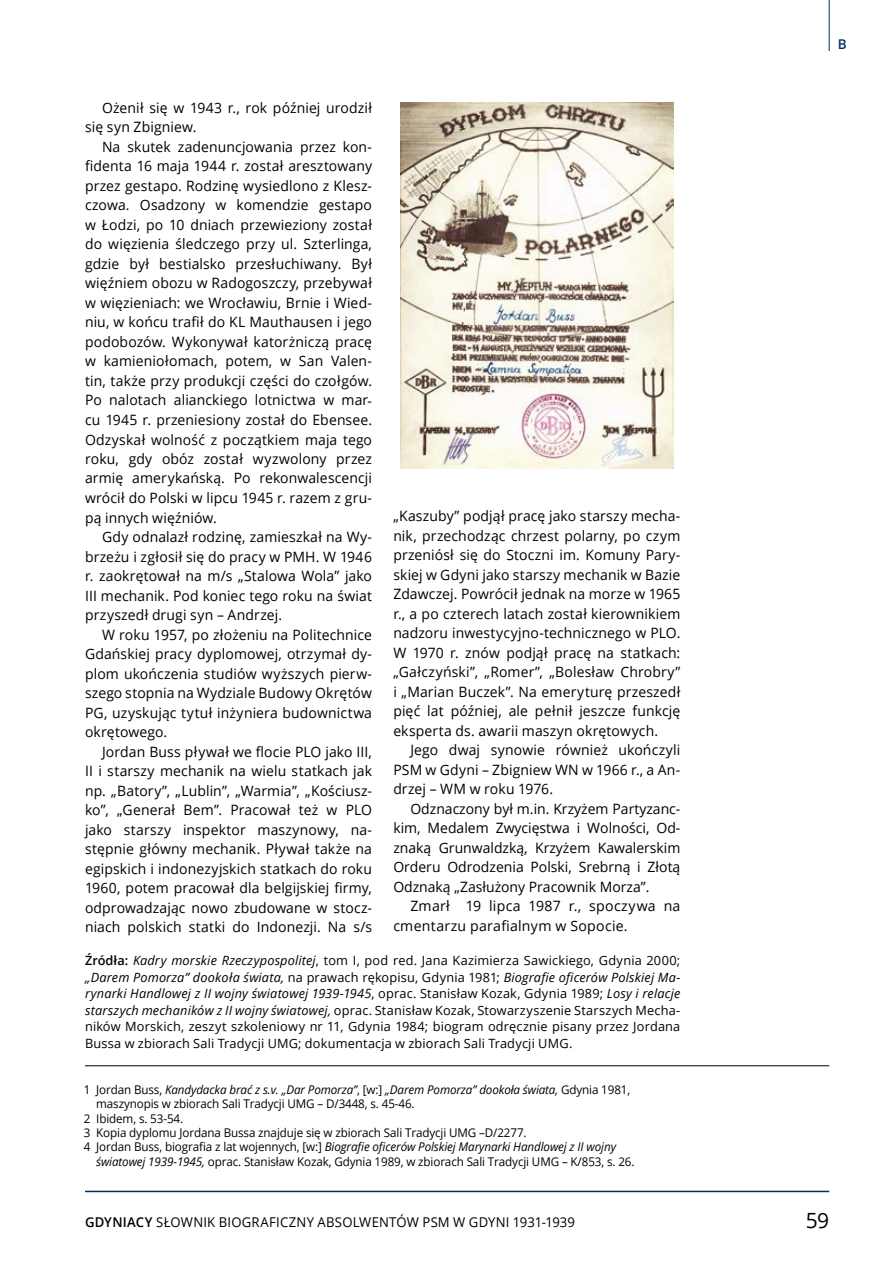
<style>
.page{position:relative;width:893px;height:1263px;background:#fff}
.page>*{position:absolute;margin:0;border:0;box-sizing:border-box;transform-origin:0 0}
.t1{font:21px "Open Sans";color:#000}
.t2{font:14.25px/19.5px "Open Sans";letter-spacing:.01em;color:#000;text-align:justify}
.t3{font:13.5px "Open Sans";letter-spacing:.015em;color:#000}
.t4{font:600 13.5px "Open Sans";color:#003063}
.t5{font:12.75px/16.5px "Open Sans";letter-spacing:.015em;color:#000;text-align:justify}
.t6{font:12px "Open Sans";letter-spacing:-.01em;color:#000}
.t7{font:italic 12px "Open Sans";letter-spacing:-.01em;color:#000}
.s1{font-weight:600}
.s2{font-style:italic}
.s3{font-style:normal}
</style>
<div class="page">
<hr style="left:85px;top:1191px;width:744px;height:1px;background:#003063">
<hr style="left:829px;top:0;width:1px;height:51px;background:#003063">
<img style="left:400px;top:102px;width:273px;height:366px">
<hr style="left:85px;top:1065px;width:744px;height:1px;background:#000">
<p class="t4" style="left:838px;top:34px;width:10px">B</p>
<p class="t2" style="left:85px;top:98px;width:289px;text-indent:17px">Ożenił się w 1943 r., rok później urodził się syn Zbigniew.</p>
<p class="t2" style="left:85px;top:137px;width:289px;text-indent:17px">Na skutek zadenuncjowania przez kon&shy;fidenta 16 maja 1944 r. został aresztowany przez gestapo. Rodzinę wysiedlono z Klesz&shy;czowa. Osadzony w komendzie gestapo w Łodzi, po 10 dniach przewieziony został do więzienia śledczego przy ul. Szterlinga, gdzie był bestialsko przesłuchiwany. Był więźniem obozu w Radogoszczy, przebywał w więzieniach: we Wrocławiu, Brnie i Wied&shy;niu, w końcu trafił do KL Mauthausen i jego podobozów. Wykonywał katorżniczą pracę w kamieniołomach, potem, w San Valen&shy;tin, także przy produkcji części do czołgów.<br>Po nalotach alianckiego lotnictwa w mar&shy;cu 1945 r. przeniesiony został do Ebensee.<br>Odzyskał wolność z początkiem maja tego roku, gdy obóz został wyzwolony przez armię amerykańską. Po rekonwalescencji wrócił do Polski w lipcu 1945 r. razem z gru&shy;pą innych więźniów.</p>
<p class="t2" style="left:85px;top:527px;width:289px;text-indent:17px">Gdy odnalazł rodzinę, zamieszkał na Wy&shy;brzeżu i zgłosił się do pracy w PMH. W 1946 r. zaokrętował na m/s „Stalowa Wola” jako III mechanik. Pod koniec tego roku na świat przyszedł drugi syn – Andrzej.</p>
<p class="t2" style="left:85px;top:624px;width:289px;text-indent:17px">W roku 1957, po złożeniu na Politechnice Gdańskiej pracy dyplomowej, otrzymał dy&shy;plom ukończenia studiów wyższych pierw&shy;szego stopnia na Wydziale Budowy Okrętów PG, uzyskując tytuł inżyniera budownictwa okrętowego.</p>
<p class="t2" style="left:85px;top:741px;width:289px;text-indent:17px">Jordan Buss pływał we flocie PLO jako III, II i starszy mechanik na wielu statkach jak np. „Batory”, „Lublin”, „Warmia”, „Kościusz&shy;ko”, „Generał Bem”. Pracował też w PLO jako starszy inspektor maszynowy, na&shy;stępnie główny mechanik. Pływał także na egipskich i indonezyjskich statkach do roku 1960, potem pracował dla belgijskiej firmy, odprowadzając nowo zbudowane w stocz&shy;niach polskich statki do Indonezji. Na s/s</p>
<p class="t2" style="left:393px;top:506px;width:289px">„Kaszuby” podjął pracę jako starszy mecha&shy;nik, przechodząc chrzest polarny, po czym przeniósł się do Stoczni im. Komuny Pary&shy;skiej w Gdyni jako starszy mechanik w Bazie Zdawczej. Powrócił jednak na morze w 1965 r., a po czterech latach został kierownikiem nadzoru inwestycyjno-technicznego w PLO.<br>W 1970 r. znów podjął pracę na statkach: „Gałczyński”, „Romer”, „Bolesław Chrobry” i „Marian Buczek”. Na emeryturę przeszedł pięć lat później, ale pełnił jeszcze funkcję eksperta ds. awarii maszyn okrętowych.</p>
<p class="t2" style="left:393px;top:740px;width:289px;text-indent:17px">Jego dwaj synowie również ukończyli PSM w Gdyni – Zbigniew WN w 1966 r., a An&shy;drzej – WM w roku 1976.</p>
<p class="t2" style="left:393px;top:799px;width:289px;text-indent:17px">Odznaczony był m.in. Krzyżem Partyzanc&shy;kim, Medalem Zwycięstwa i Wolności, Od&shy;znaką Grunwaldzką, Krzyżem Kawalerskim Orderu Odrodzenia Polski, Srebrną i Złotą Odznaką „Zasłużony Pracownik Morza”.</p>
<p class="t2" style="left:393px;top:896px;width:289px;text-indent:17px">Zmarł 19 lipca 1987 r., spoczywa na cmentarzu parafialnym w Sopocie.</p>
<p class="t5" style="left:85px;top:952px;width:597px"><span class="s1">Źródła:</span> <span class="s2">Kadry morskie Rzeczypospolitej</span>, tom I, pod red. Jana Kazimierza Sawickiego, Gdynia 2000; <span class="s2">„Darem Pomorza” dookoła świata,</span> na prawach rękopisu, Gdynia 1981; <span class="s2">Biografie oficerów Polskiej Ma&shy;rynarki Handlowej z II wojny światowej 1939-1945</span>, oprac. Stanisław Kozak, Gdynia 1989; <span class="s2">Losy i relacje starszych mechaników z II wojny światowej,</span> oprac. Stanisław Kozak, Stowarzyszenie Starszych Mecha&shy;ników Morskich, zeszyt szkoleniowy nr 11, Gdynia 1984; biogram odręcznie pisany przez Jordana Bussa w zbiorach Sali Tradycji UMG; dokumentacja w zbiorach Sali Tradycji UMG.</p>
<p class="t7" style="left:84px;top:1081px;width:548px"><span class="s3">1 Jordan Buss,</span> Kandydacka brać z s.v. „Dar Pomorza”<span class="s3">, [w:]</span> „Darem Pomorza” dookoła świata, <span class="s3">Gdynia 1981,</span></p>
<p class="t6" style="left:96px;top:1095px;width:320px">maszynopis w zbiorach Sali Tradycji UMG – D/3448, s. 45-46.</p>
<p class="t6" style="left:84px;top:1110px;width:101px">2 Ibidem, s. 53-54.</p>
<p class="t6" style="left:84px;top:1124px;width:444px">3 Kopia dyplomu Jordana Bussa znajduje się w zbiorach Sali Tradycji UMG –D/2277.</p>
<p class="t7" style="left:84px;top:1139px;width:534px"><span class="s3">4 Jordan Buss, biografia z lat wojennych, [w:]</span> Biografie oficerów Polskiej Marynarki Handlowej z II wojny</p>
<p class="t6" style="left:96px;top:1153px;width:540px"><span class="s2">światowej 1939-1945,</span> oprac. Stanisław Kozak, Gdynia 1989, w zbiorach Sali Tradycji UMG – K/853, s. 26.</p>
<p class="t3" style="left:85px;top:1212px;width:491px"><span class="s1">GDYNIACY</span> SŁOWNIK BIOGRAFICZNY ABSOLWENTÓW PSM W GDYNI 1931-1939</p>
<h1 class="t1" style="left:806px;top:1206px;width:25px">59</h1>
</div>
